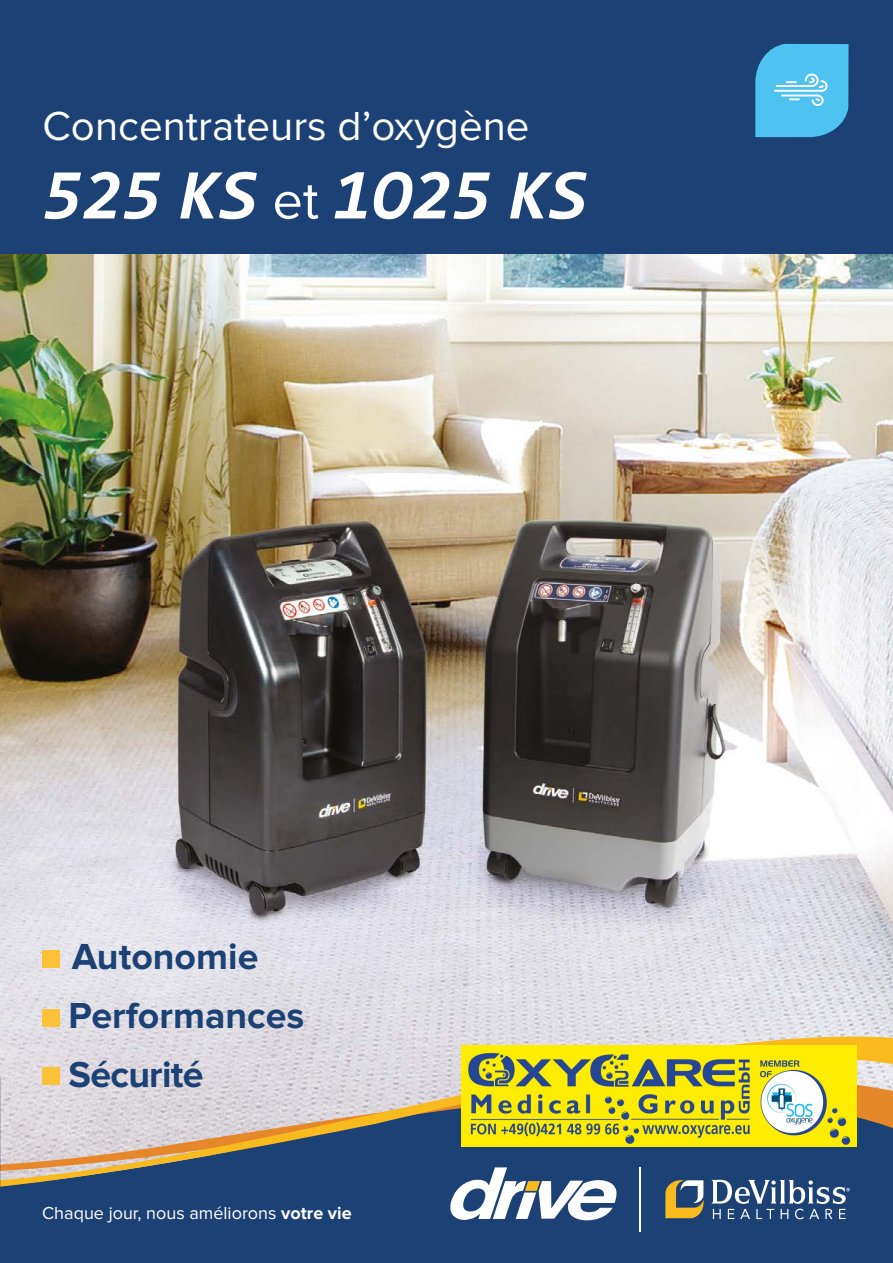
<style>
.page{position:relative;width:893px;height:1263px;background:#fff}
.page>*{position:absolute;margin:0;border:0;box-sizing:border-box;transform-origin:0 0}
.t1{font:italic 700 72px "Consolas";color:#fff}
.t2{font:42px "Proxima Nova";color:#fff}
.t3{font:700 37.5px/58.8px "Proxima Nova";color:#1b4175}
.t4{font:18px "Proxima Nova";color:#fff}
.s1{font-family:"Proxima Nova";font-weight:400;font-style:normal;font-size:54px}
.s2{font-weight:700}
</style>
<div class="page">
<img style="left:0;top:253px;width:893px;height:1010px">
<div style="left:0;top:1207px;width:893px;height:14px;background:#1b4175"></div>
<svg style="left:0;top:1023px;width:893px;height:184px;background:#969ca7"></svg>
<svg style="left:665px;top:1180px;width:39px;height:38px"></svg>
<svg style="left:711px;top:1180px;width:139px;height:39px"></svg>
<svg style="left:448px;top:1167px;width:169px;height:54px"></svg>
<hr style="left:639px;top:1167px;width:1px;height:64px;background:#fff">
<div style="left:0;top:0;width:893px;height:253px;background:#1b4175"></div>
<svg style="left:755px;top:44px;width:93px;height:93px;background:#53bde9"></svg>
<div style="left:43px;top:1009px;width:17px;height:17px;background:#fcc137"></div>
<div style="left:43px;top:951px;width:17px;height:17px;background:#fcc137"></div>
<div style="left:43px;top:1067px;width:17px;height:18px;background:#fcc137"></div>
<img style="left:461px;top:1045px;width:395px;height:101px">
<h2 class="t2" style="left:43px;top:107px;width:488px">Concentrateurs d’oxygène</h2>
<h1 class="t1" style="left:43px;top:142px;width:547px">525 KS <span class="s1">et</span> 1O25 KS</h1>
<h3 class="t3" style="left:69px;top:929px;width:237px">Autonomie<br>Performances<br>Sécurité</h3>
<p class="t4" style="left:42px;top:1205px;width:311px">Chaque jour, nous améliorons <span class="s2">votre vie</span></p>
</div>
